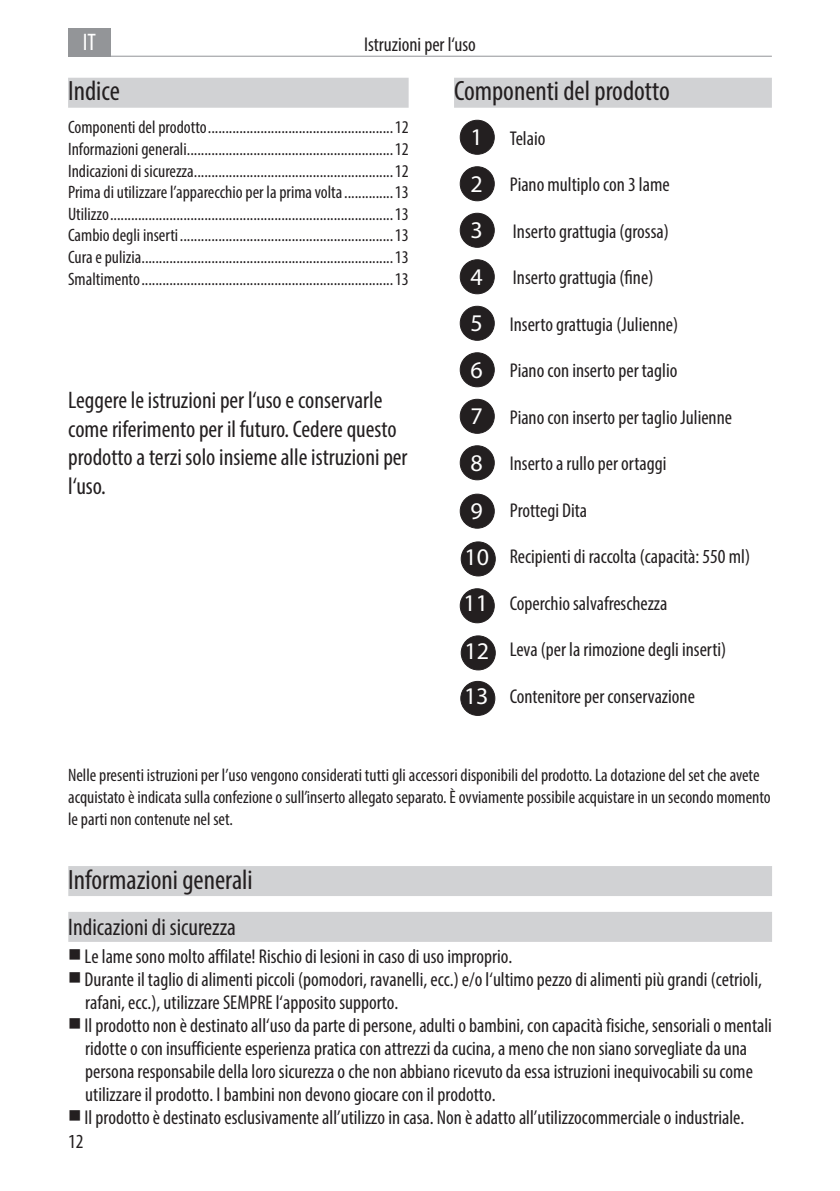
<style>
.page{position:relative;width:840px;height:1191px;background:#fff}
.page>*{position:absolute;margin:0;border:0;box-sizing:border-box;transform-origin:0 0}
.t1{font:condensed 28px "Myriad Pro";color:#231f20}
.t2{font:condensed 24px/28.8px "Myriad Pro";color:#231f20}
.t3{font:24px/46.2px "Myriad Pro";color:#fff}
.t4{font:condensed 24px "Myriad Pro";color:#fff}
.t5{font:condensed 20px/23px "Myriad Pro";color:#231f20}
.t6{font:condensed 18px/21.6px "Myriad Pro";color:#231f20}
.s1{font-stretch:normal;font-size:24px;color:#fff}
</style>
<div class="page">
<div style="left:68px;top:28px;width:43px;height:29px;background:#939598"></div>
<hr style="left:68px;top:56px;width:703px;height:1px;background:#939598">
<div style="left:454px;top:78px;width:317px;height:30px;background:#d1d2d4"></div>
<div style="left:460px;top:120px;width:34px;height:34px;background:#231f20;border-radius:50%"></div>
<div style="left:459px;top:120px;width:35px;height:35px;border:1px solid #231f20;border-radius:50%"></div>
<div style="left:460px;top:167px;width:34px;height:34px;background:#231f20;border-radius:50%"></div>
<div style="left:459px;top:166px;width:35px;height:35px;border:1px solid #231f20;border-radius:50%"></div>
<div style="left:460px;top:213px;width:34px;height:34px;background:#231f20;border-radius:50%"></div>
<div style="left:459px;top:213px;width:35px;height:35px;border:1px solid #231f20;border-radius:50%"></div>
<div style="left:460px;top:260px;width:34px;height:34px;background:#231f20;border-radius:50%"></div>
<div style="left:459px;top:259px;width:35px;height:35px;border:1px solid #231f20;border-radius:50%"></div>
<div style="left:460px;top:306px;width:34px;height:34px;background:#231f20;border-radius:50%"></div>
<div style="left:459px;top:306px;width:35px;height:35px;border:1px solid #231f20;border-radius:50%"></div>
<div style="left:460px;top:353px;width:34px;height:34px;background:#231f20;border-radius:50%"></div>
<div style="left:459px;top:352px;width:35px;height:35px;border:1px solid #231f20;border-radius:50%"></div>
<div style="left:460px;top:399px;width:34px;height:34px;background:#231f20;border-radius:50%"></div>
<div style="left:459px;top:399px;width:35px;height:35px;border:1px solid #231f20;border-radius:50%"></div>
<div style="left:460px;top:446px;width:34px;height:34px;background:#231f20;border-radius:50%"></div>
<div style="left:459px;top:445px;width:35px;height:35px;border:1px solid #231f20;border-radius:50%"></div>
<div style="left:68px;top:78px;width:340px;height:30px;background:#d1d2d4"></div>
<div style="left:68px;top:866px;width:703px;height:30px;background:#d1d2d4"></div>
<div style="left:68px;top:912px;width:703px;height:30px;background:#d1d2d4"></div>
<div style="left:460px;top:494px;width:34px;height:34px;background:#231f20;border-radius:50%"></div>
<div style="left:459px;top:493px;width:35px;height:35px;border:1px solid #231f20;border-radius:50%"></div>
<div style="left:461px;top:542px;width:34px;height:34px;background:#231f20;border-radius:50%"></div>
<div style="left:460px;top:541px;width:35px;height:35px;border:1px solid #231f20;border-radius:50%"></div>
<div style="left:460px;top:589px;width:34px;height:34px;background:#231f20;border-radius:50%"></div>
<div style="left:459px;top:588px;width:35px;height:35px;border:1px solid #231f20;border-radius:50%"></div>
<div style="left:461px;top:636px;width:34px;height:34px;background:#231f20;border-radius:50%"></div>
<div style="left:460px;top:635px;width:35px;height:35px;border:1px solid #231f20;border-radius:50%"></div>
<div style="left:460px;top:681px;width:34px;height:34px;background:#231f20;border-radius:50%"></div>
<div style="left:460px;top:681px;width:35px;height:35px;border:1px solid #231f20;border-radius:50%"></div>
<p class="t4" style="left:83px;top:28px;width:15px">IT</p>
<p class="t5" style="left:364px;top:33px;width:113px">Istruzioni per l‘uso</p>
<h1 class="t1" style="left:454px;top:74px;width:217px">Componenti del prodotto</h1>
<p class="t5" style="left:470px;top:126px;width:76px"><span class="s1">1</span> Telaio</p>
<p class="t5" style="left:470px;top:173px;width:200px"><span class="s1">2</span> Piano multiplo con 3 lame</p>
<p class="t3" style="left:470px;top:207px;width:14px">3</p>
<p class="t5" style="left:512px;top:219px;width:157px">Inserto grattugia (grossa)</p>
<p class="t3" style="left:470px;top:253px;width:14px">4</p>
<p class="t5" style="left:512px;top:266px;width:142px">Inserto grattugia (fine)</p>
<p class="t5" style="left:470px;top:312px;width:209px"><span class="s1">5</span> Inserto grattugia (Julienne)</p>
<p class="t5" style="left:470px;top:359px;width:208px"><span class="s1">6</span> Piano con inserto per taglio</p>
<p class="t5" style="left:470px;top:405px;width:263px"><span class="s1">7</span> Piano con inserto per taglio Julienne</p>
<p class="t5" style="left:470px;top:452px;width:197px"><span class="s1">8</span> Inserto a rullo per ortaggi</p>
<p class="t5" style="left:509px;top:498px;width:79px">Prottegi Dita</p>
<p class="t5" style="left:509px;top:545px;width:242px">Recipienti di raccolta (capacità: 550 ml)</p>
<p class="t5" style="left:509px;top:591px;width:159px">Coperchio salvafreschezza</p>
<p class="t5" style="left:509px;top:638px;width:218px">Leva (per la rimozione degli inserti)</p>
<p class="t5" style="left:509px;top:684px;width:186px">Contenitore per conservazione</p>
<h1 class="t1" style="left:68px;top:74px;width:53px">Indice</h1>
<p class="t6" style="left:68px;top:116px;width:342px;text-align:justify">Componenti del prodotto.....................................................12<br>Informazioni generali...........................................................12<br>Indicazioni di sicurezza.........................................................12<br>Prima di utilizzare l’apparecchio per la prima volta..............13<br>Utilizzo.................................................................................13<br>Cambio degli inserti.............................................................13<br>Cura e pulizia........................................................................13<br>Smaltimento........................................................................13</p>
<p class="t2" style="left:68px;top:385px;width:340px">Leggere le istruzioni per l‘uso e conservarle come riferimento per il futuro. Cedere questo prodotto a terzi solo insieme alle istruzioni per l‘uso.</p>
<p class="t3" style="left:463px;top:488px;width:27px">9<br>10<br>11<br>12<br>13</p>
<p class="t6" style="left:68px;top:764px;width:703px">Nelle presenti istruzioni per l’uso vengono considerati tutti gli accessori disponibili del prodotto. La dotazione del set che avete acquistato è indicata sulla confezione o sull’inserto allegato separato. È ovviamente possibile acquistare in un secondo momento le parti non contenute nel set.</p>
<h1 class="t1" style="left:68px;top:862px;width:186px">Informazioni generali</h1>
<p class="t2" style="left:68px;top:912px;width:169px">Indicazioni di sicurezza</p>
<p class="t5" style="left:84px;top:945px;width:688px">Le lame sono molto affilate! Rischio di lesioni in caso di uso improprio.<br>Durante il taglio di alimenti piccoli (pomodori, ravanelli, ecc.) e/o l‘ultimo pezzo di alimenti più grandi (cetrioli, rafani, ecc.), utilizzare SEMPRE l‘apposito supporto.<br>Il prodotto non è destinato all‘uso da parte di persone, adulti o bambini, con capacità fisiche, sensoriali o mentali ridotte o con insufficiente esperienza pratica con attrezzi da cucina, a meno che non siano sorvegliate da una persona responsabile della loro sicurezza o che non abbiano ricevuto da essa istruzioni inequivocabili su come utilizzare il prodotto. I bambini non devono giocare con il prodotto.<br>Il prodotto è destinato esclusivamente all’utilizzo in casa. Non è adatto all’utilizzocommerciale o industriale.</p>
<p class="t5" style="left:68px;top:1129px;width:17px">12</p>
</div>
